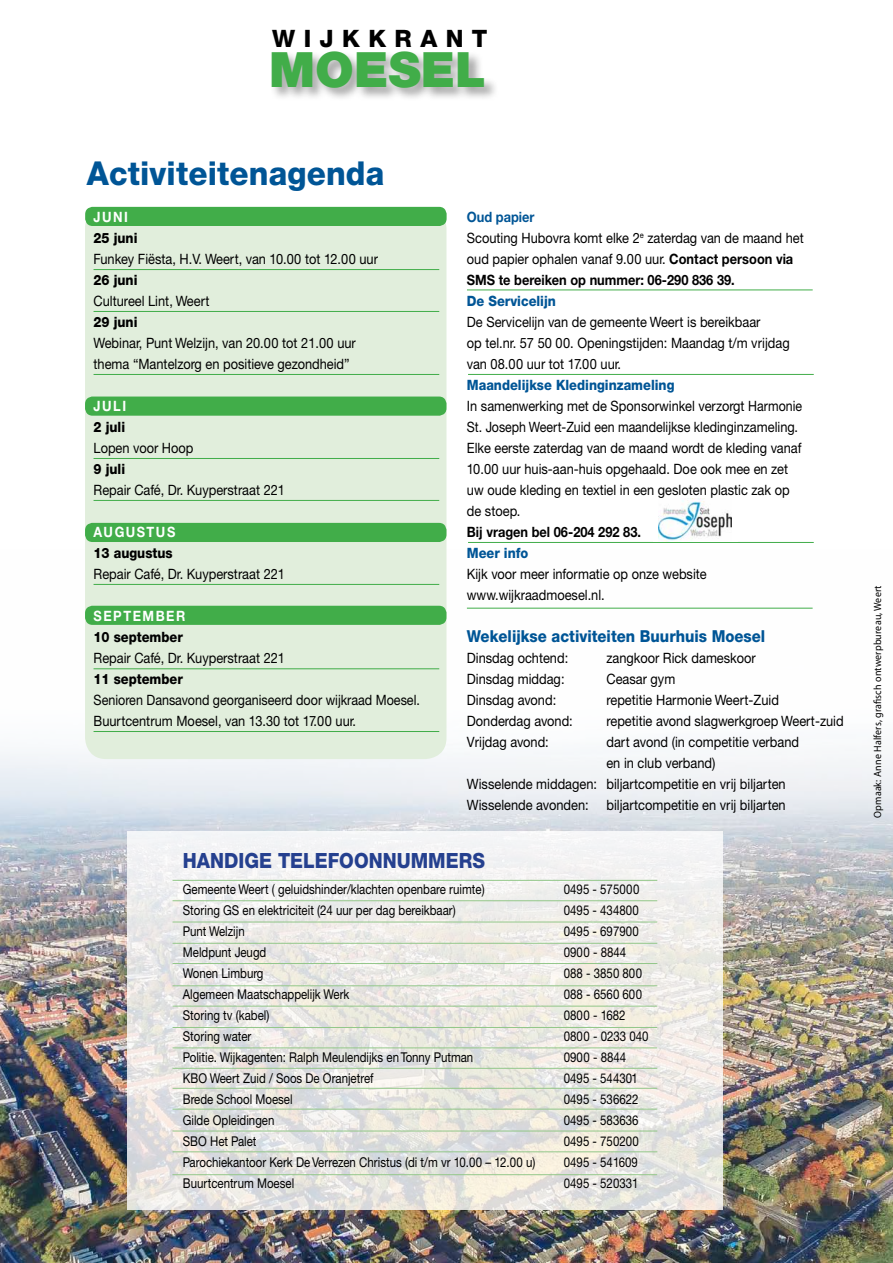
<style>
.page{position:relative;width:893px;height:1263px;background:#fff}
.page>*{position:absolute;margin:0;border:0;box-sizing:border-box;transform-origin:0 0}
.t1{font:900 48.75px "Helvetica Neue CE";color:#41ad49}
.t2{font:800 33px "Helvetica Neue CE";letter-spacing:.005em;color:#005596;scale:.95 1}
.t3{font:800 24px "Helvetica Neue CE";color:#000}
.t4{font:800 21px "Helvetica Neue CE";color:#25408f;scale:.9 1}
.t5{font:800 16.5px "Helvetica Neue CE";color:#005596;scale:.9 1}
.t6{font:14.25px/21px "Helvetica Neue CE";color:#000;scale:.9 1}
.t7{font:14.25px/21px "Helvetica Neue CE";color:#000;scale:.88 1}
.t8{font:800 14.25px "Helvetica Neue CE";color:#000;scale:.9 1}
.t9{font:800 14.25px "Helvetica Neue CE";color:#005596;scale:.9 1}
.t10{font:700 14.25px "Helvetica Neue CE";letter-spacing:.12em;color:#fff;scale:.9 1}
.t11{font:700 14.25px "Helvetica Neue CE";color:#000;scale:.9 1}
.t12{font:13.5px "Helvetica Neue CE";color:#000;scale:.85 1}
.t13{font:10.5px "Myriad Pro";letter-spacing:.015em;color:#000;scale:.95 1}
.s1{font-weight:700;color:#005596}
.s2{font-weight:700}
</style>
<div class="page">
<img style="left:0;top:549px;width:893px;height:714px">
<svg style="left:128px;top:831px;width:595px;height:378px"></svg>
<hr style="left:173px;top:880px;width:484px;height:1px;background:#93c789">
<hr style="left:173px;top:1027px;width:484px;height:1px;background:#93c789">
<hr style="left:173px;top:1047px;width:484px;height:1px;background:#93c789">
<hr style="left:173px;top:900px;width:484px;height:1px;background:#93c789">
<hr style="left:173px;top:1068px;width:484px;height:1px;background:#93c789">
<hr style="left:173px;top:922px;width:484px;height:1px;background:#93c789">
<hr style="left:173px;top:1088px;width:484px;height:1px;background:#93c789">
<hr style="left:173px;top:943px;width:484px;height:1px;background:#93c789">
<hr style="left:173px;top:1109px;width:484px;height:1px;background:#93c789">
<hr style="left:173px;top:963px;width:484px;height:1px;background:#93c789">
<hr style="left:173px;top:1131px;width:484px;height:1px;background:#93c789">
<hr style="left:173px;top:985px;width:484px;height:1px;background:#93c789">
<hr style="left:173px;top:1151px;width:484px;height:1px;background:#93c789">
<hr style="left:173px;top:1006px;width:484px;height:1px;background:#93c789">
<hr style="left:172px;top:1174px;width:485px;height:1px;background:#93c789">
<div style="left:85px;top:207px;width:361px;height:552px;background:#e1eedc;border-radius:21px"></div>
<div style="left:85px;top:207px;width:362px;height:19px;background:#41ad49;border-radius:7px"></div>
<hr style="left:94px;top:269px;width:345px;height:1px;background:#41ad49">
<hr style="left:94px;top:311px;width:345px;height:1px;background:#41ad49">
<hr style="left:94px;top:458px;width:345px;height:1px;background:#41ad49">
<hr style="left:94px;top:500px;width:345px;height:1px;background:#41ad49">
<hr style="left:94px;top:584px;width:345px;height:1px;background:#41ad49">
<hr style="left:94px;top:668px;width:345px;height:1px;background:#41ad49">
<hr style="left:94px;top:731px;width:345px;height:1px;background:#41ad49">
<hr style="left:94px;top:374px;width:345px;height:1px;background:#41ad49">
<hr style="left:467px;top:290px;width:346px;height:1px;background:#41ad49">
<hr style="left:468px;top:374px;width:346px;height:1px;background:#41ad49">
<hr style="left:468px;top:542px;width:346px;height:1px;background:#41ad49">
<hr style="left:467px;top:608px;width:346px;height:1px;background:#41ad49">
<div style="left:85px;top:396px;width:361px;height:20px;background:#41ad49;border-radius:7px"></div>
<div style="left:85px;top:523px;width:361px;height:19px;background:#41ad49;border-radius:7px"></div>
<div style="left:85px;top:606px;width:361px;height:19px;background:#41ad49;border-radius:7px"></div>
<img style="left:658px;top:498px;width:73px;height:43px">
<div style="left:270px;top:50px;width:229px;height:52px;background:#000;opacity:.35"></div>
<h3 class="t3" style="left:272px;top:24px;width:56px">W IJKKRANT</h3>
<h1 class="t1" style="left:269px;top:39px;width:218px">MOESEL</h1>
<h2 class="t2" style="left:87px;top:153px;width:315px">Activiteitenagenda</h2>
<p class="t10" style="left:94px;top:208px;width:40px">JUNI</p>
<p class="t8" style="left:94px;top:229px;width:50px">25 juni</p>
<p class="t6" style="left:94px;top:249px;width:318px">Funkey Fiësta, H.V. Weert, van 10.00 tot 12.00 uur</p>
<p class="t8" style="left:94px;top:271px;width:50px">26 juni</p>
<p class="t6" style="left:94px;top:291px;width:130px">Cultureel Lint, Weert</p>
<p class="t8" style="left:94px;top:313px;width:50px">29 juni</p>
<p class="t6" style="left:94px;top:333px;width:293px">Webinar, Punt Welzijn, van 20.00 tot 21.00 uur thema “Mantelzorg en positieve gezondheid”</p>
<p class="t10" style="left:94px;top:397px;width:38px">JULI</p>
<p class="t8" style="left:94px;top:418px;width:37px">2 juli</p>
<p class="t6" style="left:94px;top:438px;width:113px">Lopen voor Hoop</p>
<p class="t8" style="left:94px;top:460px;width:37px">9 juli</p>
<p class="t6" style="left:94px;top:480px;width:214px">Repair Café, Dr. Kuyperstraat 221</p>
<p class="t10" style="left:94px;top:523px;width:13px">augustus</p>
<p class="t8" style="left:94px;top:544px;width:89px">13 augustus</p>
<p class="t6" style="left:94px;top:564px;width:214px">Repair Café, Dr. Kuyperstraat 221</p>
<p class="t10" style="left:94px;top:607px;width:104px">SEPTEMBER</p>
<p class="t8" style="left:94px;top:628px;width:101px">10 september</p>
<p class="t6" style="left:94px;top:648px;width:214px">Repair Café, Dr. Kuyperstraat 221</p>
<p class="t8" style="left:94px;top:670px;width:101px">11 september</p>
<p class="t7" style="left:94px;top:690px;width:372px">Senioren Dansavond georganiseerd door wijkraad Moesel.<br>Buurtcentrum Moesel, van 13.30 tot 17.00 uur.</p>
<p class="t6" style="left:467px;top:207px;width:376px"><span class="s1">Oud papier<br></span>Scouting Hubovra komt elke 2<sup>e</sup> zaterdag van de maand het oud papier ophalen vanaf 9.00 uur. <span class="s2">Contact persoon via SMS te bereiken op nummer: 06-290 836 39.</span></p>
<p class="t9" style="left:467px;top:292px;width:100px">De Servicelijn</p>
<p class="t6" style="left:467px;top:312px;width:360px">De Servicelijn van de gemeente Weert is bereikbaar<br>op tel.nr. 57 50 00. Openingstijden: Maandag t/m vrijdag van 08.00 uur tot 17.00 uur.</p>
<p class="t9" style="left:467px;top:376px;width:232px">Maandelijkse Kledinginzameling</p>
<p class="t6" style="left:467px;top:396px;width:374px">In samenwerking met de Sponsorwinkel verzorgt Harmonie St. Joseph Weert-Zuid een maandelijkse kledinginzameling.<br>Elke eerste zaterdag van de maand wordt de kleding vanaf 10.00 uur huis-aan-huis opgehaald. Doe ook mee en zet uw oude kleding en textiel in een gesloten plastic zak op de stoep.</p>
<p class="t11" style="left:467px;top:523px;width:195px">Bij vragen bel 06-204 292 83.</p>
<p class="t9" style="left:467px;top:544px;width:70px">Meer info</p>
<p class="t6" style="left:467px;top:564px;width:268px">Kijk voor meer informatie op onze website www.wijkraadmoesel.nl.</p>
<p class="t5" style="left:467px;top:626px;width:333px">Wekelijkse activiteiten Buurhuis Moesel</p>
<p class="t6" style="left:467px;top:648px;width:114px">Dinsdag ochtend:</p>
<p class="t6" style="left:606px;top:648px;width:167px">zangkoor Rick dameskoor</p>
<p class="t6" style="left:467px;top:669px;width:110px">Dinsdag middag:</p>
<p class="t6" style="left:606px;top:669px;width:78px">Ceasar gym</p>
<p class="t6" style="left:467px;top:690px;width:101px">Dinsdag avond:</p>
<p class="t6" style="left:606px;top:690px;width:193px">repetitie Harmonie Weert-Zuid</p>
<p class="t6" style="left:467px;top:711px;width:119px">Donderdag avond:</p>
<p class="t6" style="left:606px;top:711px;width:265px">repetitie avond slagwerkgroep Weert-zuid</p>
<p class="t6" style="left:467px;top:732px;width:93px">Vrijdag avond:</p>
<p class="t6" style="left:606px;top:732px;width:216px">dart avond (in competitie verband</p>
<p class="t6" style="left:606px;top:753px;width:123px">en in club verband)</p>
<p class="t6" style="left:467px;top:774px;width:356px">Wisselende middagen: biljartcompetitie en vrij biljarten</p>
<p class="t6" style="left:467px;top:795px;width:356px">Wisselende avonden: biljartcompetitie en vrij biljarten</p>
<h3 class="t4" style="left:183px;top:847px;width:15px">HANDIGE</h3>
<h3 class="t4" style="left:278px;top:847px;width:15px">TELE</h3>
<h3 class="t4" style="left:328px;top:847px;width:30px">FOONN</h3>
<h3 class="t4" style="left:397px;top:847px;width:100px">UMMERS</h3>
<p class="t12" style="left:183px;top:881px;width:357px">Gemeente Weert ( geluidshinder/klachten openbare ruimte)</p>
<p class="t12" style="left:564px;top:881px;width:90px">0495 - 575000</p>
<p class="t12" style="left:183px;top:902px;width:323px">Storing GS en elektriciteit (24 uur per dag bereikbaar)</p>
<p class="t12" style="left:564px;top:902px;width:90px">0495 - 434800</p>
<p class="t12" style="left:183px;top:923px;width:74px">Punt Welzijn</p>
<p class="t12" style="left:564px;top:923px;width:90px">0495 - 697900</p>
<p class="t12" style="left:183px;top:944px;width:100px">Meldpunt Jeugd</p>
<p class="t12" style="left:564px;top:944px;width:75px">0900 - 8844</p>
<p class="t12" style="left:183px;top:965px;width:96px">Wonen Limburg</p>
<p class="t12" style="left:564px;top:965px;width:94px">088 - 3850 800</p>
<p class="t12" style="left:183px;top:986px;width:197px">Algemeen Maatschappelijk Werk</p>
<p class="t12" style="left:564px;top:986px;width:94px">088 - 6560 600</p>
<p class="t12" style="left:183px;top:1007px;width:103px">Storing tv (kabel)</p>
<p class="t12" style="left:564px;top:1007px;width:74px">0800 - 1682</p>
<p class="t12" style="left:183px;top:1028px;width:82px">Storing water</p>
<p class="t12" style="left:564px;top:1028px;width:101px">0800 - 0233 040</p>
<p class="t12" style="left:183px;top:1049px;width:343px">Politie. Wijkagenten: Ralph Meulendijks en Tonny Putman</p>
<p class="t12" style="left:564px;top:1049px;width:75px">0900 - 8844</p>
<p class="t12" style="left:183px;top:1070px;width:226px">KBO Weert Zuid / Soos De Oranjetref</p>
<p class="t12" style="left:564px;top:1070px;width:89px">0495 - 544301</p>
<p class="t12" style="left:183px;top:1091px;width:131px">Brede School Moesel</p>
<p class="t12" style="left:564px;top:1091px;width:89px">0495 - 536622</p>
<p class="t12" style="left:183px;top:1112px;width:109px">Gilde Opleidingen</p>
<p class="t12" style="left:564px;top:1112px;width:89px">0495 - 583636</p>
<p class="t12" style="left:183px;top:1133px;width:88px">SBO Het Palet</p>
<p class="t12" style="left:564px;top:1133px;width:90px">0495 - 750200</p>
<p class="t12" style="left:183px;top:1154px;width:416px">Parochiekantoor Kerk De Verrezen Christus (di t/m vr 10.00 – 12.00 u)</p>
<p class="t12" style="left:564px;top:1154px;width:89px">0495 - 541609</p>
<p class="t12" style="left:183px;top:1175px;width:133px">Buurtcentrum Moesel</p>
<p class="t12" style="left:564px;top:1175px;width:89px">0495 - 520331</p>
<p class="t13" style="left:871px;top:818px;width:246px;rotate:-90deg">Opmaak: Anne Halfers, grafisch ontwerpbureau, Weert</p>
</div>
